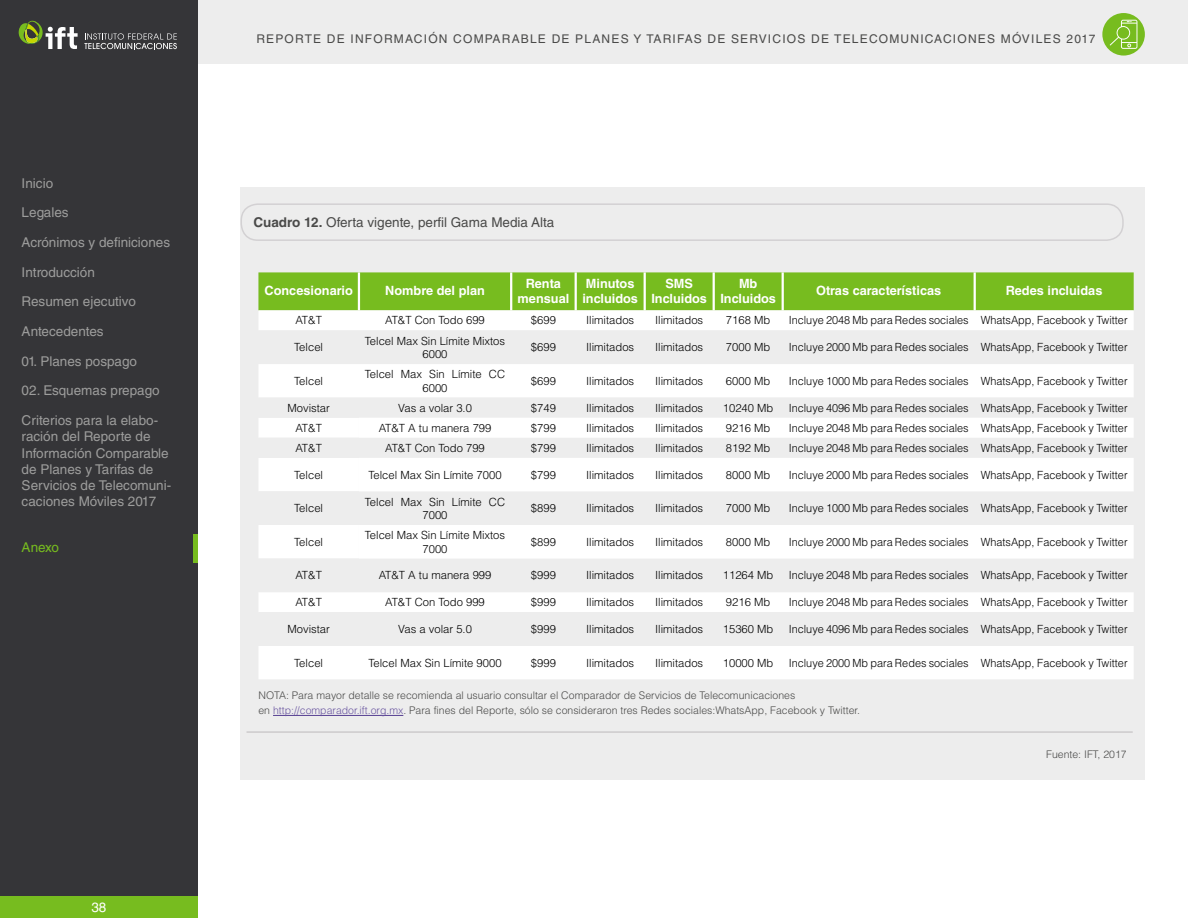
<style>
.page{position:relative;width:1188px;height:918px;background:#fff}
.page>*{position:absolute;margin:0;border:0;box-sizing:border-box;transform-origin:0 0}
.ML_T1{font:13.5px/16.2px "Helvetica LT Std";color:#9d9d9c}
.t1{font:13.5px "Helvetica LT Std";color:#4a4a49}
.ML_T1_Seleccion{font:13.5px "Helvetica LT Std";letter-spacing:-.015em;color:#77bc1f}
.t2{font:13.5px "Helvetica LT Std";color:#fff}
.t3{font:700 12.75px/15.3px "Helvetica LT Std";color:#fff;text-align:center}
.t4{font:12px "Helvetica LT Std";letter-spacing:.1em;color:#4a4a49}
.t5{font:300 11.25px/13.5px "Helvetica LT Std";color:#000;text-align:center}
.t6{font:300 10.5px/15px "Helvetica LT Std";color:#4a4a49}
.s1{font-weight:700}
.s2{color:#6b57a1}
</style>
<div class="page">
<div style="left:0;top:0;width:198px;height:918px;background:#353538"></div>
<div style="left:198px;top:0;width:990px;height:64px;background:#ededed"></div>
<svg style="left:84px;top:33px;width:93px;height:16px"></svg>
<svg style="left:18px;top:20px;width:60px;height:29px"></svg>
<svg style="left:1102px;top:13px;width:43px;height:43px"></svg>
<div style="left:0;top:897px;width:198px;height:21px;background:#77bc1f"></div>
<svg style="left:1110px;top:20px;width:27px;height:29px"></svg>
<hr style="left:194px;top:535px;width:4px;height:28px;background:#77bc1f">
<div style="left:241px;top:187px;width:904px;height:592px;background:#ededed"></div>
<div style="left:241px;top:203px;width:883px;height:38px;border:2px solid #d3d1d3;border-radius:16px"></div>
<div style="left:258px;top:272px;width:876px;height:38px;background:#77bc1f"></div>
<div style="left:258px;top:310px;width:876px;height:369px;background:#fff"></div>
<svg style="left:258px;top:330px;width:876px;height:316px"></svg>
<svg style="left:359px;top:418px;width:775px;height:141px;fill:#fff"></svg>
<hr style="left:358px;top:272px;width:2px;height:38px;background:#fff">
<hr style="left:510px;top:272px;width:2px;height:38px;background:#fff">
<hr style="left:575px;top:272px;width:2px;height:38px;background:#fff">
<hr style="left:644px;top:272px;width:2px;height:38px;background:#fff">
<hr style="left:713px;top:272px;width:2px;height:38px;background:#fff">
<hr style="left:782px;top:272px;width:2px;height:38px;background:#fff">
<hr style="left:974px;top:272px;width:2px;height:38px;background:#fff">
<hr style="left:273px;top:715px;width:130px;height:1px;background:#553e91">
<hr style="left:247px;top:732px;width:886px;height:1px;background:#bcb9bb">
<p class="ML_T1" style="left:22px;top:175px;width:33px">Inicio</p>
<p class="ML_T1" style="left:22px;top:204px;width:49px">Legales</p>
<p class="ML_T1" style="left:22px;top:234px;width:150px">Acrónimos y definiciones</p>
<p class="ML_T1" style="left:22px;top:264px;width:75px">Introducción</p>
<p class="ML_T1" style="left:22px;top:293px;width:116px">Resumen ejecutivo</p>
<p class="ML_T1" style="left:22px;top:323px;width:84px">Antecedentes</p>
<p class="ML_T1" style="left:22px;top:353px;width:117px">01. Planes pospago</p>
<p class="ML_T1" style="left:22px;top:383px;width:140px">02. Esquemas prepago</p>
<p class="ML_T1" style="left:22px;top:412px;width:151px">Criterios para la elabo&shy;ración del Reporte de<br>Información Comparable de Planes y Tarifas de<br>Servicios de Telecomuni&shy;caciones Móviles 2017</p>
<p class="ML_T1_Seleccion" style="left:22px;top:540px;width:39px">Anexo</p>
<p class="t2" style="left:91px;top:900px;width:17px">38</p>
<p class="t4" style="left:256px;top:31px;width:841px">REPORTE DE INFORMACIÓN COMPARABLE DE PLANES Y TARIFAS DE SERVICIOS DE TELECOMUNICACIONES MÓVILES 2017</p>
<p class="t1" style="left:253px;top:214px;width:302px"><span class="s1">Cuadro 12.</span> Oferta vigente, perfil Gama Media Alta</p>
<p class="t3" style="left:265px;top:283px;width:90px">Concesionario</p>
<p class="t3" style="left:385px;top:283px;width:101px">Nombre del plan</p>
<p class="t3" style="left:518px;top:275px;width:53px">Renta mensual</p>
<p class="t3" style="left:582px;top:275px;width:57px;text-align:left">Minutos incluidos</p>
<p class="t3" style="left:651px;top:275px;width:57px">SMS<br>Incluidos</p>
<p class="t3" style="left:720px;top:275px;width:57px">Mb<br>Incluidos</p>
<p class="t3" style="left:816px;top:283px;width:127px">Otras características</p>
<p class="t3" style="left:1006px;top:283px;width:98px">Redes incluidas</p>
<p class="t5" style="left:295px;top:314px;width:28px">AT&amp;T</p>
<p class="t5" style="left:385px;top:314px;width:101px">AT&amp;T Con Todo 699</p>
<p class="t5" style="left:531px;top:314px;width:27px">$699</p>
<p class="t5" style="left:586px;top:314px;width:50px">Ilimitados</p>
<p class="t5" style="left:655px;top:314px;width:50px">Ilimitados</p>
<p class="t5" style="left:726px;top:314px;width:46px">7168 Mb</p>
<p class="t5" style="left:789px;top:314px;width:340px">Incluye 2048 Mb para Redes sociales WhatsApp, Facebook y Twitter</p>
<p class="t5" style="left:294px;top:340px;width:30px">Telcel</p>
<p class="t5" style="left:365px;top:334px;width:142px">Telcel Max Sin Límite Mixtos<br>6000</p>
<p class="t5" style="left:531px;top:340px;width:27px">$699</p>
<p class="t5" style="left:586px;top:340px;width:50px">Ilimitados</p>
<p class="t5" style="left:655px;top:340px;width:50px">Ilimitados</p>
<p class="t5" style="left:726px;top:340px;width:46px">7000 Mb</p>
<p class="t5" style="left:789px;top:340px;width:340px">Incluye 2000 Mb para Redes sociales WhatsApp, Facebook y Twitter</p>
<p class="t5" style="left:294px;top:374px;width:30px">Telcel</p>
<p class="t5" style="left:365px;top:367px;width:142px">Telcel Max Sin Límite CC<br>6000</p>
<p class="t5" style="left:531px;top:374px;width:27px">$699</p>
<p class="t5" style="left:586px;top:374px;width:50px">Ilimitados</p>
<p class="t5" style="left:655px;top:374px;width:50px">Ilimitados</p>
<p class="t5" style="left:726px;top:374px;width:46px">6000 Mb</p>
<p class="t5" style="left:789px;top:374px;width:340px">Incluye 1000 Mb para Redes sociales WhatsApp, Facebook y Twitter</p>
<p class="t5" style="left:287px;top:401px;width:44px">Movistar</p>
<p class="t5" style="left:398px;top:401px;width:75px">Vas a volar 3.0</p>
<p class="t5" style="left:531px;top:401px;width:27px">$749</p>
<p class="t5" style="left:586px;top:401px;width:50px">Ilimitados</p>
<p class="t5" style="left:655px;top:401px;width:50px">Ilimitados</p>
<p class="t5" style="left:723px;top:401px;width:52px">10240 Mb</p>
<p class="t5" style="left:789px;top:401px;width:340px">Incluye 4096 Mb para Redes sociales WhatsApp, Facebook y Twitter</p>
<p class="t5" style="left:295px;top:421px;width:28px">AT&amp;T</p>
<p class="t5" style="left:379px;top:421px;width:114px">AT&amp;T A tu manera 799</p>
<p class="t5" style="left:531px;top:421px;width:27px">$799</p>
<p class="t5" style="left:586px;top:421px;width:50px">Ilimitados</p>
<p class="t5" style="left:655px;top:421px;width:50px">Ilimitados</p>
<p class="t5" style="left:726px;top:421px;width:46px">9216 Mb</p>
<p class="t5" style="left:789px;top:421px;width:340px">Incluye 2048 Mb para Redes sociales WhatsApp, Facebook y Twitter</p>
<p class="t5" style="left:295px;top:441px;width:28px">AT&amp;T</p>
<p class="t5" style="left:385px;top:441px;width:101px">AT&amp;T Con Todo 799</p>
<p class="t5" style="left:531px;top:441px;width:27px">$799</p>
<p class="t5" style="left:586px;top:441px;width:50px">Ilimitados</p>
<p class="t5" style="left:655px;top:441px;width:50px">Ilimitados</p>
<p class="t5" style="left:726px;top:441px;width:46px">8192 Mb</p>
<p class="t5" style="left:789px;top:441px;width:340px">Incluye 2048 Mb para Redes sociales WhatsApp, Facebook y Twitter</p>
<p class="t5" style="left:294px;top:468px;width:30px">Telcel</p>
<p class="t5" style="left:368px;top:468px;width:135px">Telcel Max Sin Límite 7000</p>
<p class="t5" style="left:531px;top:468px;width:27px">$799</p>
<p class="t5" style="left:586px;top:468px;width:50px">Ilimitados</p>
<p class="t5" style="left:655px;top:468px;width:50px">Ilimitados</p>
<p class="t5" style="left:726px;top:468px;width:46px">8000 Mb</p>
<p class="t5" style="left:789px;top:468px;width:340px">Incluye 2000 Mb para Redes sociales WhatsApp, Facebook y Twitter</p>
<p class="t5" style="left:294px;top:501px;width:30px">Telcel</p>
<p class="t5" style="left:365px;top:495px;width:142px">Telcel Max Sin Límite CC<br>7000</p>
<p class="t5" style="left:531px;top:501px;width:27px">$899</p>
<p class="t5" style="left:586px;top:501px;width:50px">Ilimitados</p>
<p class="t5" style="left:655px;top:501px;width:50px">Ilimitados</p>
<p class="t5" style="left:726px;top:501px;width:46px">7000 Mb</p>
<p class="t5" style="left:789px;top:501px;width:340px">Incluye 1000 Mb para Redes sociales WhatsApp, Facebook y Twitter</p>
<p class="t5" style="left:294px;top:535px;width:30px">Telcel</p>
<p class="t5" style="left:365px;top:528px;width:142px">Telcel Max Sin Límite Mixtos<br>7000</p>
<p class="t5" style="left:531px;top:535px;width:27px">$899</p>
<p class="t5" style="left:586px;top:535px;width:50px">Ilimitados</p>
<p class="t5" style="left:655px;top:535px;width:50px">Ilimitados</p>
<p class="t5" style="left:726px;top:535px;width:46px">8000 Mb</p>
<p class="t5" style="left:789px;top:535px;width:340px">Incluye 2000 Mb para Redes sociales WhatsApp, Facebook y Twitter</p>
<p class="t5" style="left:295px;top:569px;width:28px">AT&amp;T</p>
<p class="t5" style="left:379px;top:569px;width:114px">AT&amp;T A tu manera 999</p>
<p class="t5" style="left:531px;top:569px;width:27px">$999</p>
<p class="t5" style="left:586px;top:569px;width:50px">Ilimitados</p>
<p class="t5" style="left:655px;top:569px;width:50px">Ilimitados</p>
<p class="t5" style="left:723px;top:569px;width:52px">11264 Mb</p>
<p class="t5" style="left:789px;top:569px;width:340px">Incluye 2048 Mb para Redes sociales WhatsApp, Facebook y Twitter</p>
<p class="t5" style="left:295px;top:595px;width:28px">AT&amp;T</p>
<p class="t5" style="left:385px;top:595px;width:101px">AT&amp;T Con Todo 999</p>
<p class="t5" style="left:531px;top:595px;width:27px">$999</p>
<p class="t5" style="left:586px;top:595px;width:50px">Ilimitados</p>
<p class="t5" style="left:655px;top:595px;width:50px">Ilimitados</p>
<p class="t5" style="left:726px;top:595px;width:46px">9216 Mb</p>
<p class="t5" style="left:789px;top:595px;width:340px">Incluye 2048 Mb para Redes sociales WhatsApp, Facebook y Twitter</p>
<p class="t5" style="left:287px;top:622px;width:44px">Movistar</p>
<p class="t5" style="left:398px;top:622px;width:75px">Vas a volar 5.0</p>
<p class="t5" style="left:531px;top:622px;width:27px">$999</p>
<p class="t5" style="left:586px;top:622px;width:50px">Ilimitados</p>
<p class="t5" style="left:655px;top:622px;width:50px">Ilimitados</p>
<p class="t5" style="left:723px;top:622px;width:52px">15360 Mb</p>
<p class="t5" style="left:789px;top:622px;width:340px">Incluye 4096 Mb para Redes sociales WhatsApp, Facebook y Twitter</p>
<p class="t5" style="left:294px;top:656px;width:30px">Telcel</p>
<p class="t5" style="left:368px;top:656px;width:135px">Telcel Max Sin Límite 9000</p>
<p class="t5" style="left:531px;top:656px;width:27px">$999</p>
<p class="t5" style="left:586px;top:656px;width:50px">Ilimitados</p>
<p class="t5" style="left:655px;top:656px;width:50px">Ilimitados</p>
<p class="t5" style="left:723px;top:656px;width:52px">10000 Mb</p>
<p class="t5" style="left:789px;top:656px;width:340px">Incluye 2000 Mb para Redes sociales WhatsApp, Facebook y Twitter</p>
<p class="t6" style="left:258px;top:688px;width:603px">NOTA: Para mayor detalle se recomienda al usuario consultar el Comparador de Servicios de Telecomunicaciones<br>en <span class="s2">http://comparador.ift.org.mx</span>. Para fines del Reporte, sólo se consideraron tres Redes sociales:WhatsApp, Facebook y Twitter.</p>
<p class="t6" style="left:1046px;top:746px;width:82px">Fuente: IFT, 2017</p>
</div>
